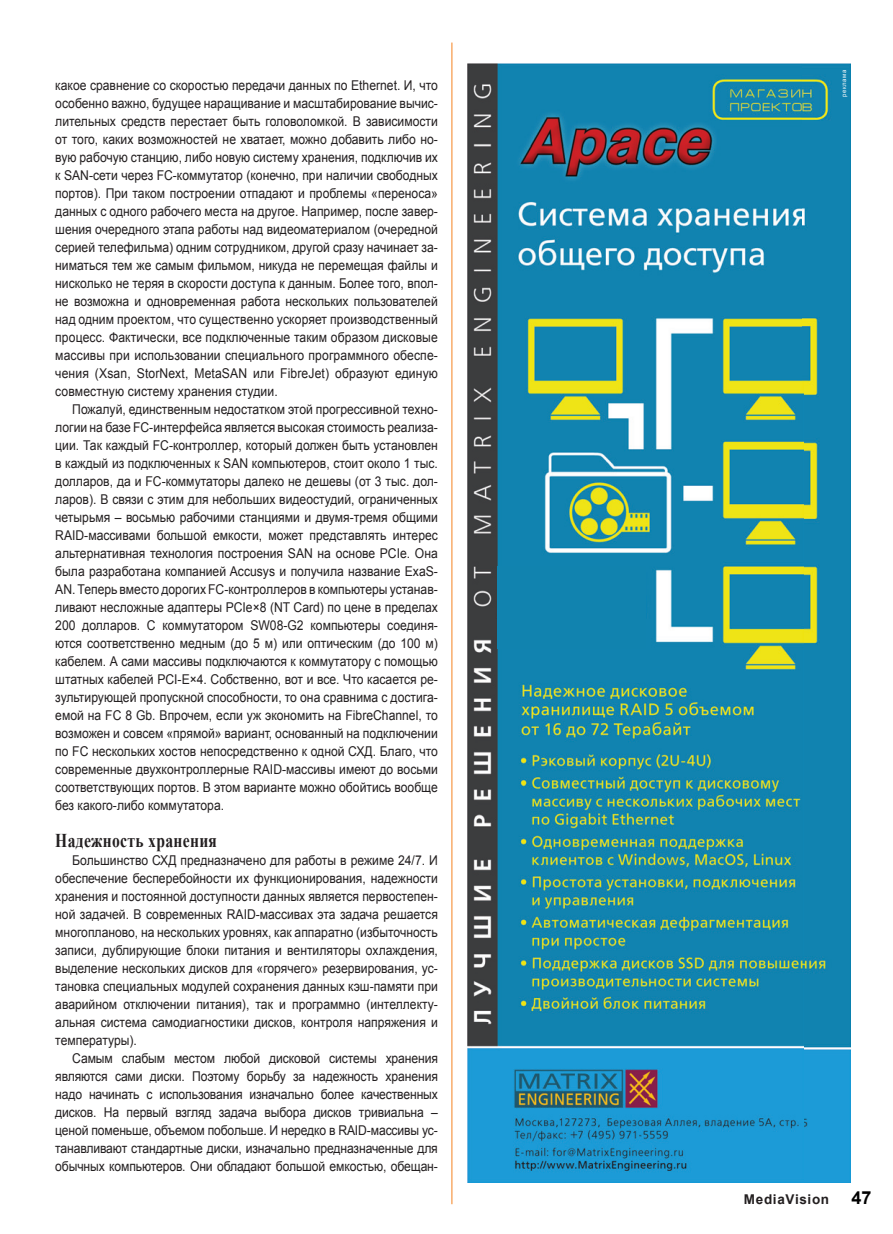
<style>
.page{position:relative;width:893px;height:1234px;background:#fff}
.page>*{position:absolute;margin:0;border:0;box-sizing:border-box;transform-origin:0 0}
.t1{font:700 19.5px "Times New Roman";letter-spacing:.02em;color:#231f20;scale:.8 1}
.t2{font:13.5px/18px "Arial";color:#231f20;text-align:justify;scale:.9 1}
.t3{font:700 13.5px "Arial";letter-spacing:.05em;color:#231f20}
.t4{font:6px "Arial";letter-spacing:.1em;color:#fff}
.s1{font-size:18px;color:#000}
</style>
<div class="page">
<img style="left:468px;top:63px;width:382px;height:1119px">
<div style="left:498px;top:566px;width:148px;height:82px;background:#1183af"></div>
<hr style="left:451px;top:43px;width:1px;height:1160px;background:#f58220">
<p class="t2" style="left:55px;top:76px;width:427px">какое сравнение со скоростью передачи данных по Ethernet. И, что особенно важно, будущее наращивание и масштабирование вычис&shy;лительных средств перестает быть головоломкой. В зависимости от того, каких возможностей не хватает, можно добавить либо но&shy;вую рабочую станцию, либо новую систему хранения, подключив их к SAN-сети через FC-коммутатор (конечно, при наличии свободных портов). При таком построении отпадают и проблемы «переноса» данных с одного рабочего места на другое. Например, после завер&shy;шения очередного этапа работы над видеоматериалом (очередной серией телефильма) одним сотрудником, другой сразу начинает за&shy;ниматься тем же самым фильмом, никуда не перемещая файлы и нисколько не теряя в скорости доступа к данным. Более того, впол&shy;не возможна и одновременная работа нескольких пользователей над одним проектом, что существенно ускоряет производственный процесс. Фактически, все подключенные таким образом дисковые массивы при использовании специального программного обеспе&shy;чения (Xsan, StorNext, MetaSAN или FibreJet) образуют единую совместную систему хранения студии.</p>
<p class="t2" style="left:55px;top:400px;width:427px;text-indent:17px">Пожалуй, единственным недостатком этой прогрессивной техно&shy;логии на базе FC-интерфейса является высокая стоимость реализа&shy;ции. Так каждый FC-контроллер, который должен быть установлен в каждый из подключенных к SAN компьютеров, стоит около 1 тыс. долларов, да и FC-коммутаторы далеко не дешевы (от 3 тыс. дол&shy;ларов). В связи с этим для небольших видеостудий, ограниченных четырьмя – восьмью рабочими станциями и двумя-тремя общими RAID-массивами большой емкости, может представлять интерес альтернативная технология построения SAN на основе PCIe. Она была разработана компанией Accusys и получила название ExaS-AN. Теперь вместо дорогих FC-контроллеров в компьютеры устанав&shy;ливают несложные адаптеры PCIe×8 (NT Card) по цене в пределах 200 долларов. С коммутатором SW08-G2 компьютеры соединя&shy;ются соответственно медным (до 5 м) или оптическим (до 100 м) кабелем. А сами массивы подключаются к коммутатору с помощью штатных кабелей PCI-E×4. Собственно, вот и все. Что касается ре&shy;зультирующей пропускной способности, то она сравнима с достига&shy;емой на FC 8 Gb. Впрочем, если уж экономить на FibreChannel, то возможен и совсем «прямой» вариант, основанный на подключении по FC нескольких хостов непосредственно к одной СХД. Благо, что современные двухконтроллерные RAID-массивы имеют до восьми соответствующих портов. В этом варианте можно обойтись вообще без какого-либо коммутатора.</p>
<h1 class="t1" style="left:55px;top:826px;width:204px">Надежность хранения</h1>
<p class="t2" style="left:55px;top:850px;width:427px;text-indent:17px">Большинство СХД предназначено для работы в режиме 24/7. И обеспечение бесперебойности их функционирования, надежности хранения и постоянной доступности данных является первостепен&shy;ной задачей. В современных RAID-массивах эта задача решается многопланово, на нескольких уровнях, как аппаратно (избыточность записи, дублирующие блоки питания и вентиляторы охлаждения, выделение нескольких дисков для «горячего» резервирования, ус&shy;тановка специальных модулей сохранения данных кэш-памяти при аварийном отключении питания), так и программно (интеллекту&shy;альная система самодиагностики дисков, контроля напряжения и температуры).</p>
<p class="t2" style="left:55px;top:1048px;width:427px;text-indent:17px">Самым слабым местом любой дисковой системы хранения являются сами диски. Поэтому борьбу за надежность хранения надо начинать с использования изначально более качественных дисков. На первый взгляд задача выбора дисков тривиальна – ценой поменьше, объемом побольше. И нередко в RAID-массивы ус&shy;танавливают стандартные диски, изначально предназначенные для обычных компьютеров. Они обладают большой емкостью, обещан-</p>
<p class="t4" style="left:840px;top:97px;width:29px;rotate:-90deg">реклама</p>
<p class="t3" style="left:744px;top:1190px;width:129px">MediaVision <span class="s1">47</span></p>
</div>
